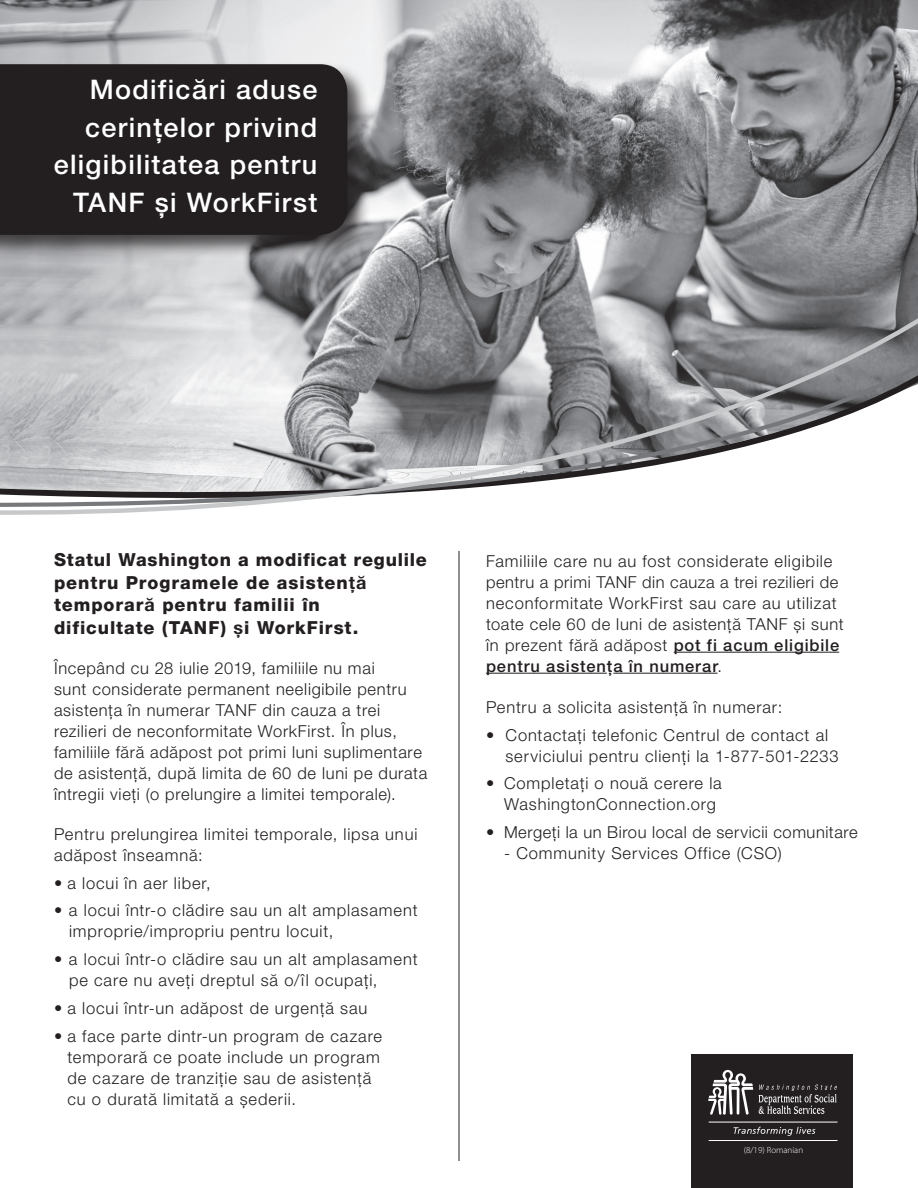
<style>
.page{position:relative;width:918px;height:1188px;background:#fff}
.page>*{position:absolute;margin:0;border:0;box-sizing:border-box;transform-origin:0 0}
.Headline{font:500 27px/37.5px "Helvetica Neue LT Std";letter-spacing:.05em;color:#fff;text-align:right}
.Headline-2{font:800 18px/22.5px "Helvetica Neue LT Std";letter-spacing:.05em;color:#231f20}
.Headline-3{font:300 16.5px/21px "Helvetica Neue LT Std";letter-spacing:.05em;color:#231f20}
.t1{font:300 9px "Myriad Pro";color:#fff}
.s1{font-family:"Helvetica Neue LT Com"}
.s2{font-family:"Helvetica Neue LT Com";font-weight:700}
.s3{font-family:"Helvetica Neue LT Pro"}
.s4{font-weight:500}
.s5{font-family:"Helvetica Neue LT Com";font-weight:500}
</style>
<div class="page">
<img style="left:0;top:0;width:918px;height:303px">
<div style="left:0;top:61px;width:370px;height:196px;background:#231f20;opacity:.75"></div>
<div style="left:0;top:64px;width:347px;height:171px;background:#231f20"></div>
<hr style="left:674px;top:652px;width:165px;height:1px;background:#231f20">
<hr style="left:486px;top:673px;width:121px;height:1px;background:#231f20">
<hr style="left:613px;top:673px;width:105px;height:1px;background:#231f20">
<svg style="left:0;top:303px;width:918px;height:212px"></svg>
<div style="left:691px;top:1054px;width:162px;height:134px;background:#231f20"></div>
<svg style="left:759px;top:1084px;width:78px;height:30px"></svg>
<svg style="left:708px;top:1070px;width:45px;height:45px"></svg>
<hr style="left:709px;top:1122px;width:128px;height:1px;background:#fff">
<hr style="left:709px;top:1140px;width:128px;height:1px;background:#fff">
<svg style="left:734px;top:1127px;width:81px;height:9px"></svg>
<hr style="left:459px;top:551px;width:1px;height:610px;background:#231f20">
<p class="Headline" style="left:54px;top:70px;width:265px">Modific<span class="s1">ă</span>ri aduse cerin<span class="s1">ț</span>elor privind eligibilitatea pentru<br>TANF <span class="s1">ș</span>i WorkFirst</p>
<p class="Headline-2" style="left:54px;top:548px;width:374px">Statul Washington a modificat regulile pentru Programele de asisten<span class="s2">ță </span>temporar<span class="s2">ă</span> pentru familii în<br>dificultate (TANF) <span class="s2">ș</span>i WorkFirst.</p>
<p class="Headline-3" style="left:54px;top:657px;width:375px">Începând cu 28 iulie 2019, familiile nu mai<br>sunt considerate permanent neeligibile pentru asisten<span class="s3">ț</span>a în numerar TANF din cauza a trei rezilieri de neconformitate WorkFirst. În plus, familiile f<span class="s3">ă</span>r<span class="s3">ă</span> ad<span class="s3">ă</span>post pot primi luni suplimentare de asisten<span class="s3">ță</span>, dup<span class="s3">ă</span> limita de 60 de luni pe durata întregii vie<span class="s3">ț</span>i (o prelungire a limitei temporale).</p>
<p class="Headline-3" style="left:54px;top:823px;width:365px">Pentru prelungirea limitei temporale, lipsa unui ad<span class="s3">ă</span>post înseamn<span class="s3">ă</span>:</p>
<p class="Headline-3" style="left:54px;top:872px;width:158px">• a locui în aer liber,</p>
<p class="Headline-3" style="left:69px;top:900px;width:350px;text-indent:-15px">• a locui într-o cl<span class="s3">ă</span>dire sau un alt amplasament improprie/impropriu pentru locuit,</p>
<p class="Headline-3" style="left:69px;top:949px;width:350px;text-indent:-15px">• a locui într-o cl<span class="s3">ă</span>dire sau un alt amplasament pe care nu ave<span class="s3">ț</span>i dreptul s<span class="s3">ă</span> o/îl ocupa<span class="s3">ț</span>i,</p>
<p class="Headline-3" style="left:54px;top:997px;width:315px">• a locui într-un ad<span class="s3">ă</span>post de urgen<span class="s3">ță</span> sau</p>
<p class="Headline-3" style="left:68px;top:1025px;width:316px;text-indent:-14px">• a face parte dintr-un program de cazare temporar<span class="s3">ă</span> ce poate include un program de cazare de tranzi<span class="s3">ț</span>ie sau de asisten<span class="s3">ță </span>cu o durat<span class="s3">ă</span> limitat<span class="s3">ă</span> a <span class="s3">ș</span>ederii.</p>
<p class="Headline-3" style="left:486px;top:550px;width:359px">Familiile care nu au fost considerate eligibile pentru a primi TANF din cauza a trei rezilieri de neconformitate WorkFirst sau care au utilizat toate cele 60 de luni de asisten<span class="s3">ță</span> TANF <span class="s3">ș</span>i sunt în prezent f<span class="s3">ă</span>r<span class="s3">ă</span> ad<span class="s3">ă</span>post <span class="s4">pot fi acum eligibile pentru asisten</span><span class="s5">ț</span><span class="s4">a în numerar</span>.</p>
<p class="Headline-3" style="left:486px;top:696px;width:298px">Pentru a solicita asisten<span class="s3">ță</span> în numerar:</p>
<p class="Headline-3" style="left:506px;top:724px;width:335px;text-indent:-20px">• Contacta<span class="s3">ț</span>i telefonic Centrul de contact al serviciului pentru clien<span class="s3">ț</span>i la 1-877-501-2233</p>
<p class="Headline-3" style="left:504px;top:773px;width:219px;text-indent:-18px">• Completa<span class="s3">ț</span>i o nou<span class="s3">ă</span> cerere la<br>WashingtonConnection.org</p>
<p class="Headline-3" style="left:486px;top:822px;width:373px">• Merge<span class="s3">ț</span>i la un Birou local de servicii comunitare</p>
<p class="Headline-3" style="left:504px;top:843px;width:279px">- Community Services Office (CSO)</p>
<p class="t1" style="left:744px;top:1145px;width:61px">(8/19) Romanian</p>
</div>
